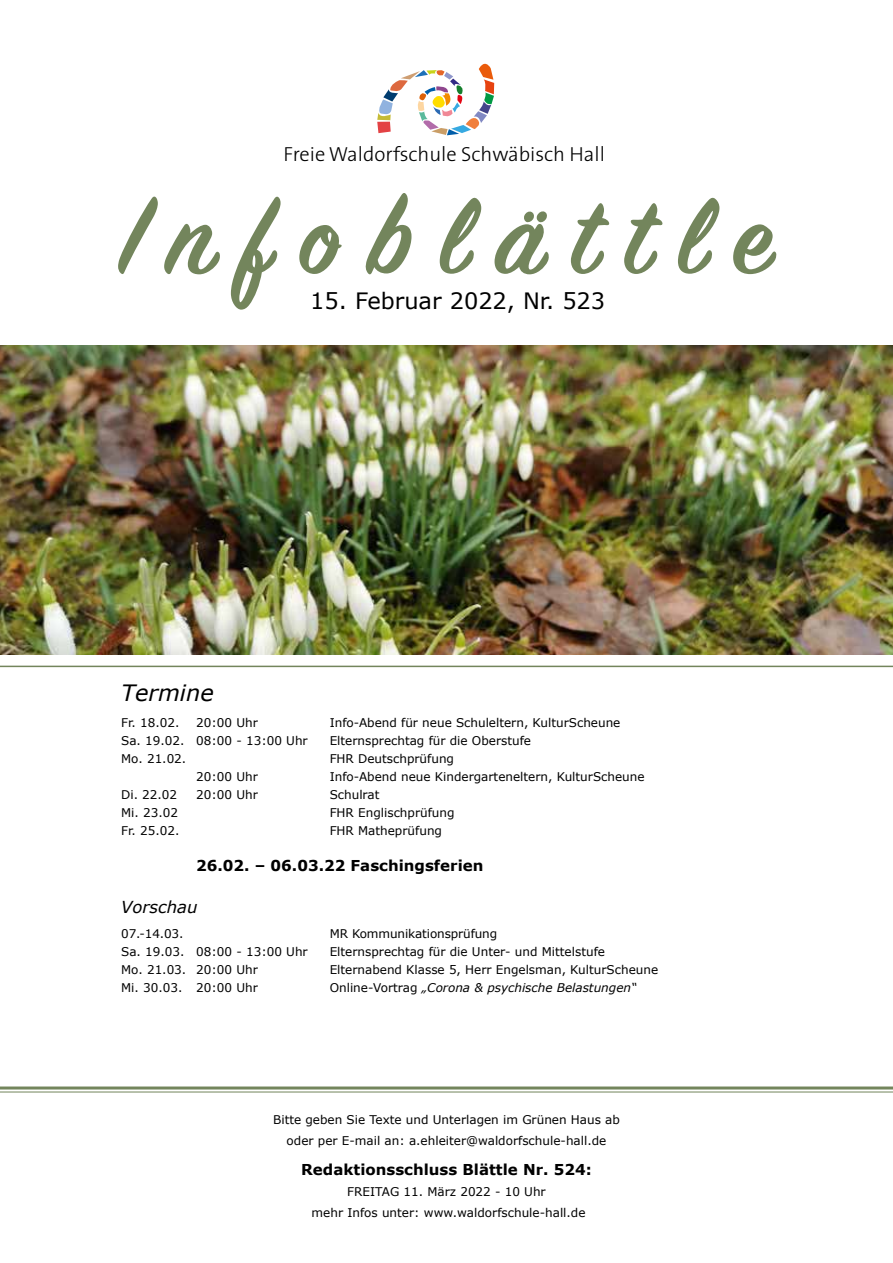
<style>
.page{position:relative;width:893px;height:1263px;background:#fff}
.page>*{position:absolute;margin:0;border:0;box-sizing:border-box;transform-origin:0 0}
.t1{font:600 120px "Sign Painter House Script";letter-spacing:.23em;color:#73855c}
.t2{font:22.5px "Verdana";color:#000}
.t3{font:italic 22.5px "Verdana";color:#000}
.t4{font:300 20.4px "The Sans";color:#000}
.t5{font:italic 16.5px "Verdana";color:#000}
.t6{font:700 15px "Verdana";color:#000}
.t7{font:12px/21px "Verdana";color:#000;text-align:center}
.t8{font:italic 12px "Verdana";color:#000}
.s1{font-style:normal}
.s2{font-style:inherit}
</style>
<div class="page">
<svg style="left:377px;top:64px;width:117px;height:71px"></svg>
<img style="left:0;top:345px;width:893px;height:310px">
<hr style="left:0;top:1086px;width:893px;height:3px;background:#73855c">
<hr style="left:0;top:1091px;width:893px;height:1px;background:#73855c">
<hr style="left:0;top:666px;width:893px;height:1px;background:#73855c">
<h3 class="t4" style="left:284px;top:137px;width:323px">Freie Waldorfschule Schwäbisch Hall</h3>
<h1 class="t1" style="left:121px;top:164px;width:653px">Infoblättle</h1>
<h2 class="t2" style="left:310px;top:287px;width:296px">15. Februar 2022, Nr. 523</h2>
<h2 class="t3" style="left:121px;top:679px;width:94px">Termine</h2>
<p class="t7" style="left:121px;top:712px;width:60px">Fr. 18.02.</p>
<p class="t7" style="left:196px;top:712px;width:63px">20:00 Uhr</p>
<p class="t7" style="left:330px;top:712px;width:292px">Info-Abend für neue Schuleltern, KulturScheune</p>
<p class="t7" style="left:121px;top:730px;width:188px">Sa. 19.02. 08:00 - 13:00 Uhr</p>
<p class="t7" style="left:330px;top:730px;width:203px">Elternsprechtag für die Oberstufe</p>
<p class="t7" style="left:121px;top:748px;width:67px">Mo. 21.02.</p>
<p class="t7" style="left:330px;top:748px;width:126px">FHR Deutschprüfung</p>
<p class="t7" style="left:196px;top:766px;width:63px">20:00 Uhr</p>
<p class="t7" style="left:330px;top:766px;width:316px">Info-Abend neue Kindergarteneltern, KulturScheune</p>
<p class="t7" style="left:121px;top:784px;width:58px">Di. 22.02</p>
<p class="t7" style="left:196px;top:784px;width:63px">20:00 Uhr</p>
<p class="t7" style="left:330px;top:784px;width:51px">Schulrat</p>
<p class="t7" style="left:121px;top:802px;width:58px">Mi. 23.02</p>
<p class="t7" style="left:330px;top:802px;width:126px">FHR Englischprüfung</p>
<p class="t7" style="left:121px;top:820px;width:60px">Fr. 25.02.</p>
<p class="t7" style="left:330px;top:820px;width:114px">FHR Matheprüfung</p>
<p class="t6" style="left:196px;top:855px;width:289px">26.02. – 06.03.22 Faschingsferien</p>
<h3 class="t5" style="left:121px;top:896px;width:78px">Vorschau</h3>
<p class="t7" style="left:121px;top:923px;width:64px">07.-14.03.</p>
<p class="t7" style="left:330px;top:923px;width:169px">MR Kommunikationsprüfung</p>
<p class="t7" style="left:121px;top:941px;width:188px">Sa. 19.03. 08:00 - 13:00 Uhr</p>
<p class="t7" style="left:330px;top:941px;width:277px">Elternsprechtag für die Unter- und Mittelstufe</p>
<p class="t7" style="left:121px;top:959px;width:138px">Mo. 21.03. 20:00 Uhr</p>
<p class="t7" style="left:330px;top:959px;width:330px">Elternabend Klasse 5, Herr Engelsman, KulturScheune</p>
<p class="t7" style="left:121px;top:977px;width:138px">Mi. 30.03. 20:00 Uhr</p>
<p class="t8" style="left:330px;top:980px;width:308px"><span class="s1">Online-Vortrag</span> „Corona &amp; psychische Belastungen“</p>
<p class="t7" style="left:273px;top:1110px;width:348px">Bitte geben Sie Texte und Unterlagen im Grünen Haus ab oder per E-mail an: a.ehleiter@waldorfschule-hall.de</p>
<p class="t6" style="left:301px;top:1160px;width:292px">Redaktionsschluss Blättle Nr. 524:</p>
<p class="t7" style="left:312px;top:1182px;width:275px"><span class="s2">FREITAG 11.</span> März 2022 <span class="s2">- 10</span> Uhr<br>mehr Infos unter: www.waldorfschule-hall.de</p>
</div>
